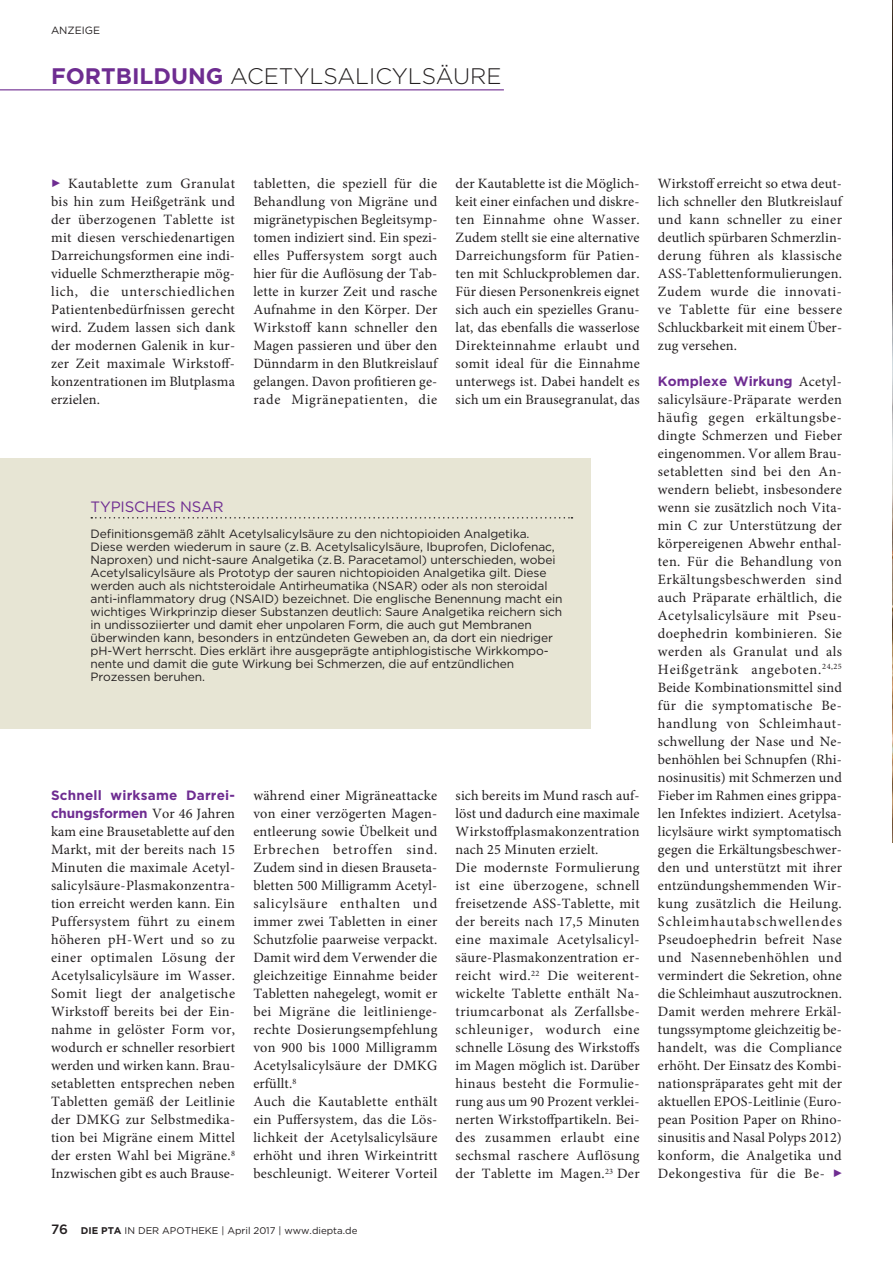
<style>
.page{position:relative;width:893px;height:1263px;background:#fff}
.page>*{position:absolute;margin:0;border:0;box-sizing:border-box;transform-origin:0 0}
.t1{font:300 22.5px "Gotham";color:#231f20}
.t2{font:15px "Gotham";letter-spacing:-.01em;color:#6e2c91}
.t3{font:14.25px/18px "Minion Pro";letter-spacing:.02em;color:#231f20;text-align:justify}
.t4{font:700 13.5px/18px "Gotham";color:#6e2c91}
.t5{font:12px/13px "Gotham";letter-spacing:-.01em;color:#231f20}
.t6{font:10.5px "Gotham";color:#231f20}
.t7{font:9.75px "Gotham";color:#231f20}
.s1{font-weight:700;color:#6e2c91}
.s2{font-family:"Minion Pro";font-weight:400;font-size:14.25px;color:#231f20}
.s3{font-weight:500;font-size:13.5px}
.s4{font-weight:700}
</style>
<div class="page">
<hr style="left:0;top:89px;width:504px;height:1px;background:#6e2c91">
<div style="left:0;top:458px;width:590px;height:270px;background:#e7e5d4"></div>
<svg style="left:91px;top:517px;width:481px;height:1px"></svg>
<img style="left:892px;top:0;width:1px;height:842px">
<p class="t6" style="left:51px;top:23px;width:51px">ANZEIGE</p>
<h1 class="t1" style="left:51px;top:62px;width:452px"><span class="s1">FORTBILDUNG</span> ACETYLSALICYLSÄURE</h1>
<p class="t3" style="left:51px;top:175px;width:186px;text-indent:17px">Kautablette zum Granulat bis hin zum Heißgetränk und der überzogenen Tablette ist mit diesen verschiedenartigen Darreichungsformen eine indi&shy;viduelle Schmerztherapie mög&shy;lich, die unterschiedlichen Patientenbedürfnissen gerecht wird. Zudem lassen sich dank der modernen Galenik in kur&shy;zer Zeit maximale Wirkstoff&shy;konzentrationen im Blutplasma erzielen.</p>
<p class="t3" style="left:253px;top:175px;width:186px">tabletten, die speziell für die Behandlung von Migräne und migränetypischen Begleitsymp&shy;tomen indiziert sind. Ein spezi&shy;elles Puffersystem sorgt auch hier für die Auflösung der Tab&shy;lette in kurzer Zeit und rasche Aufnahme in den Körper. Der Wirkstoff kann schneller den Magen passieren und über den Dünndarm in den Blutkreislauf gelangen. Davon profitieren ge&shy;rade Migränepatienten, die</p>
<p class="t3" style="left:456px;top:175px;width:186px">der Kautablette ist die Möglich&shy;keit einer einfachen und diskre&shy;ten Einnahme ohne Wasser.<br>Zudem stellt sie eine alternative Darreichungsform für Patien&shy;ten mit Schluckproblemen dar.<br>Für diesen Personenkreis eignet sich auch ein spezielles Granu&shy;lat, das ebenfalls die wasserlose Direkteinnahme erlaubt und somit ideal für die Einnahme unterwegs ist. Dabei handelt es sich um ein Brausegranulat, das</p>
<p class="t2" style="left:91px;top:497px;width:135px">TYPISCHES NSAR</p>
<p class="t5" style="left:91px;top:527px;width:473px">Definitionsgemäß zählt Acetylsalicylsäure zu den nichtopioiden Analgetika.<br>Diese werden wiederum in saure (z. B. Acetylsalicylsäure, Ibuprofen, Diclofenac, Naproxen) und nicht-saure Analgetika (z. B. Paracetamol) unterschieden, wobei Acetylsalicylsäure als Prototyp der sauren nichtopioiden Analgetika gilt. Diese werden auch als nichtsteroidale Antirheumatika (NSAR) oder als non steroidal anti-inflammatory drug (NSAID) bezeichnet. Die englische Benennung macht ein wichtiges Wirkprinzip dieser Substanzen deutlich: Saure Analgetika reichern sich in undissoziierter und damit eher unpolaren Form, die auch gut Membranen überwinden kann, besonders in entzündeten Geweben an, da dort ein niedriger pH-Wert herrscht. Dies erklärt ihre ausgeprägte antiphlogistische Wirkkompo&shy;nente und damit die gute Wirkung bei Schmerzen, die auf entzündlichen Prozessen beruhen.</p>
<p class="t4" style="left:51px;top:786px;width:186px">Schnell wirksame Darrei&shy;chungsformen <span class="s2">Vor 46 Jahren</span></p>
<p class="t3" style="left:51px;top:823px;width:186px">kam eine Brausetablette auf den Markt, mit der bereits nach 15<br>Minuten die maximale Acetyl&shy;salicylsäure-Plasmakonzentra&shy;tion erreicht werden kann. Ein Puffersystem führt zu einem höheren pH-Wert und so zu einer optimalen Lösung der Acetylsalicylsäure im Wasser.<br>Somit liegt der analgetische Wirkstoff bereits bei der Ein&shy;nahme in gelöster Form vor, wodurch er schneller resorbiert werden und wirken kann. Brau&shy;setabletten entsprechen neben Tabletten gemäß der Leitlinie der DMKG zur Selbstmedika&shy;tion bei Migräne einem Mittel der ersten Wahl bei Migräne.<sup>8<br></sup>Inzwischen gibt es auch Brause-</p>
<p class="t3" style="left:253px;top:787px;width:186px;text-align:left">während einer Migräneattacke von einer verzögerten Magen&shy;entleerung sowie Übelkeit und<br>Erbrechen betroffen sind.<br>Zudem sind in diesen Brauseta&shy;bletten 500 Milligramm Acetyl&shy;salicylsäure enthalten und immer zwei Tabletten in einer<br>Schutzfolie paarweise verpackt.<br>Damit wird dem Verwender die gleichzeitige Einnahme beider<br>Tabletten nahegelegt, womit er bei Migräne die leitlinienge&shy;rechte Dosierungsempfehlung von 900 bis 1000 Milligramm<br>Acetylsalicylsäure der DMKG erfüllt.<sup>8<br></sup>Auch die Kautablette enthält ein Puffersystem, das die Lös&shy;lichkeit der Acetylsalicylsäure erhöht und ihren Wirkeintritt beschleunigt. Weiterer Vorteil</p>
<p class="t7" style="left:51px;top:1224px;width:308px"><span class="s3">76</span> <span class="s4">DIE PTA</span> IN DER APOTHEKE | April 2017 | www.diepta.de</p>
<p class="t3" style="left:456px;top:787px;width:186px;text-align:left">sich bereits im Mund rasch auf&shy;löst und dadurch eine maximale<br>Wirkstoffplasmakonzentration nach 25 Minuten erzielt.<br>Die modernste Formulierung ist eine überzogene, schnell freisetzende ASS-Tablette, mit der bereits nach 17,5 Minuten eine maximale Acetylsalicyl&shy;säure-Plasmakonzentration er&shy;reicht wird.<sup>22</sup> Die weiterent&shy;wickelte Tablette enthält Na&shy;triumcarbonat als Zerfallsbe&shy;schleuniger, wodurch eine schnelle Lösung des Wirkstoffs im Magen möglich ist. Darüber hinaus besteht die Formulie&shy;rung aus um 90 Prozent verklei&shy;nerten Wirkstoffpartikeln. Bei&shy;des zusammen erlaubt eine sechsmal raschere Auflösung der Tablette im Magen.<sup>23</sup> Der</p>
<p class="t3" style="left:658px;top:175px;width:186px">Wirkstoff erreicht so etwa deut&shy;lich schneller den Blutkreislauf und kann schneller zu einer deutlich spürbaren Schmerzlin&shy;derung führen als klassische ASS-Tablettenformulierungen.<br>Zudem wurde die innovati&shy;ve Tablette für eine bessere Schluckbarkeit mit einem Über&shy;zug versehen.</p>
<p class="t4" style="left:658px;top:372px;width:185px">Komplexe Wirkung <span class="s2">Acetyl-</span></p>
<p class="t3" style="left:658px;top:391px;width:186px">salicylsäure-Präparate werden häufig gegen erkältungsbe&shy;dingte Schmerzen und Fieber eingenommen. Vor allem Brau&shy;setabletten sind bei den An&shy;wendern beliebt, insbesondere wenn sie zusätzlich noch Vita&shy;min C zur Unterstützung der körpereigenen Abwehr enthal&shy;ten. Für die Behandlung von Erkältungsbeschwerden sind auch Präparate erhältlich, die Acetylsalicylsäure mit Pseu&shy;doephedrin kombinieren. Sie werden als Granulat und als Heißgetränk angeboten.<sup>24,25<br></sup>Beide Kombinationsmittel sind für die symptomatische Be&shy;handlung von Schleimhaut&shy;schwellung der Nase und Ne&shy;benhöhlen bei Schnupfen (Rhi&shy;nosinusitis) mit Schmerzen und Fieber im Rahmen eines grippa&shy;len Infektes indiziert. Acetylsa&shy;licylsäure wirkt symptomatisch gegen die Erkältungsbeschwer&shy;den und unterstützt mit ihrer entzündungshemmenden Wir&shy;kung zusätzlich die Heilung.<br>Schleimhautabschwellendes Pseudoephedrin befreit Nase und Nasennebenhöhlen und vermindert die Sekretion, ohne die Schleimhaut auszutrocknen.<br>Damit werden mehrere Erkäl&shy;tungssymptome gleichzeitig be&shy;handelt, was die Compliance erhöht. Der Einsatz des Kombi&shy;nationspräparates geht mit der aktuellen EPOS-Leitlinie (Euro&shy;pean Position Paper on Rhino&shy;sinusitis and Nasal Polyps 2012) konform, die Analgetika und Dekongestiva für die Be-</p>
</div>
